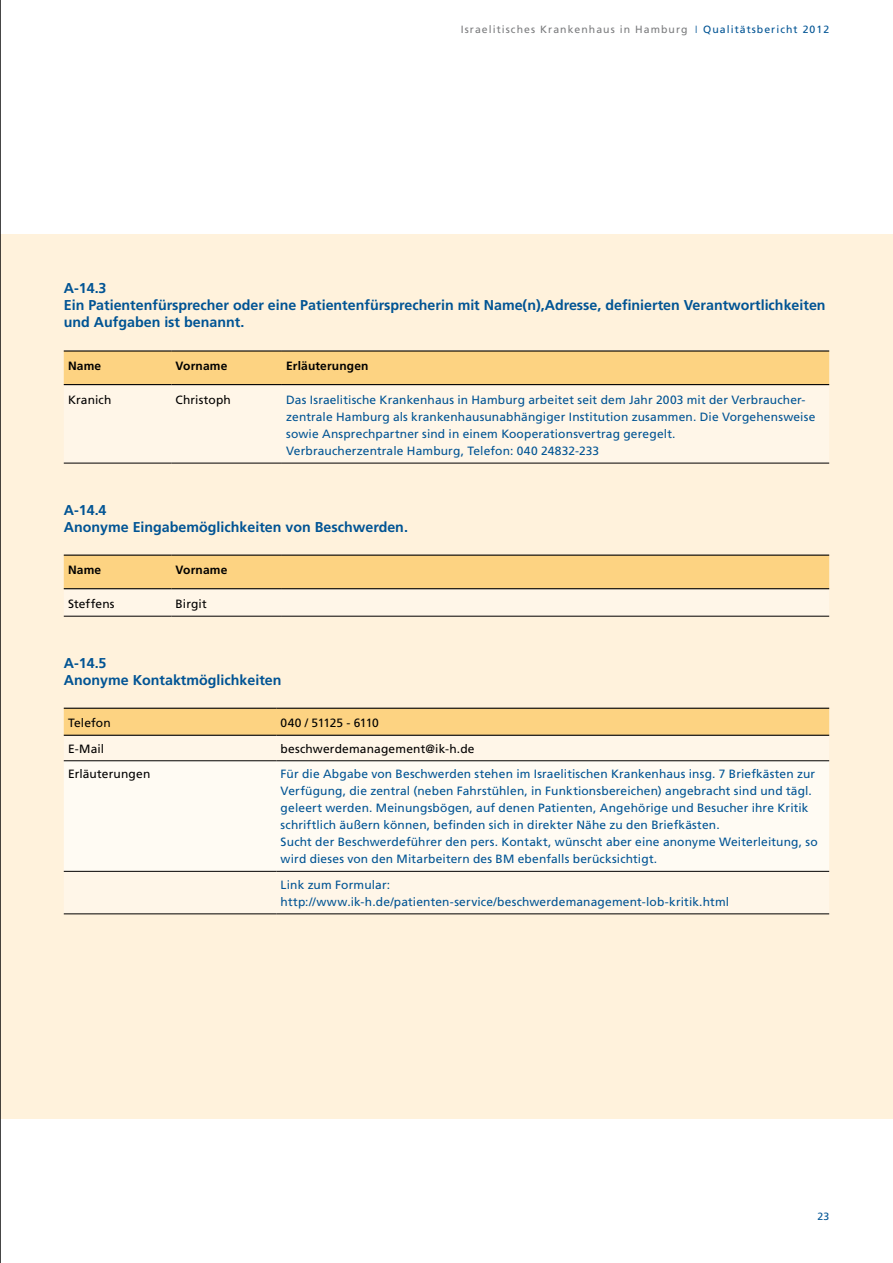
<style>
.page{position:relative;width:893px;height:1263px;background:#fff}
.page>*{position:absolute;margin:0;border:0;box-sizing:border-box;transform-origin:0 0}
.t1{font:700 14.25px/17px "Frutiger LT";color:#005494}
.t2{font:12px/17px "Frutiger LT";letter-spacing:.01em;color:#005494}
.t3{font:12px "Frutiger LT";letter-spacing:.01em;color:#000}
.t4{font:700 12px "Frutiger LT";letter-spacing:.015em;color:#000}
.t5{font:12px "Frutiger LT";letter-spacing:-.04em;color:#000}
.t6{font:10.5px "Frutiger LT";letter-spacing:.1em;color:#7b7c7e}
.t7{font:10.5px "Frutiger LT";color:#005494}
.s1{font-weight:300;color:#005494}
.s2{color:#005494}
</style>
<div class="page">
<div style="left:0;top:234px;width:893px;height:884px;background:#fff2dc"></div>
<hr style="left:0;top:0;width:1px;height:1263px;background:#000">
<div style="left:64px;top:352px;width:765px;height:32px;background:#fdd382"></div>
<div style="left:64px;top:385px;width:765px;height:78px;background:#fff6e8"></div>
<hr style="left:64px;top:463px;width:107px;height:1px;background:#000">
<hr style="left:171px;top:463px;width:111px;height:1px;background:#000">
<hr style="left:282px;top:463px;width:547px;height:1px;background:#000">
<hr style="left:64px;top:350px;width:107px;height:2px;background:#000">
<hr style="left:171px;top:350px;width:111px;height:2px;background:#000">
<hr style="left:282px;top:350px;width:547px;height:2px;background:#000">
<hr style="left:64px;top:384px;width:107px;height:1px;background:#000">
<hr style="left:171px;top:384px;width:111px;height:1px;background:#000">
<hr style="left:282px;top:384px;width:547px;height:1px;background:#000">
<svg style="left:64px;top:556px;width:765px;height:60px"></svg>
<hr style="left:64px;top:616px;width:107px;height:1px;background:#000">
<hr style="left:171px;top:616px;width:111px;height:1px;background:#000">
<hr style="left:282px;top:616px;width:547px;height:1px;background:#000">
<hr style="left:64px;top:555px;width:107px;height:1px;background:#000">
<hr style="left:171px;top:555px;width:111px;height:1px;background:#000">
<hr style="left:282px;top:555px;width:547px;height:1px;background:#000">
<hr style="left:64px;top:588px;width:107px;height:1px;background:#000">
<hr style="left:171px;top:588px;width:111px;height:1px;background:#000">
<hr style="left:282px;top:588px;width:547px;height:1px;background:#000">
<div style="left:64px;top:709px;width:765px;height:26px;background:#fdd382"></div>
<div style="left:64px;top:736px;width:765px;height:177px;background:#fff6e8"></div>
<div style="left:64px;top:761px;width:765px;height:110px;background:#fffbf3"></div>
<hr style="left:64px;top:760px;width:212px;height:1px;background:#000">
<hr style="left:276px;top:760px;width:553px;height:1px;background:#000">
<hr style="left:64px;top:871px;width:212px;height:1px;background:#000">
<hr style="left:276px;top:871px;width:553px;height:1px;background:#000">
<hr style="left:64px;top:913px;width:212px;height:1px;background:#000">
<hr style="left:276px;top:913px;width:553px;height:1px;background:#000">
<hr style="left:64px;top:708px;width:212px;height:1px;background:#000">
<hr style="left:276px;top:708px;width:553px;height:1px;background:#000">
<hr style="left:64px;top:735px;width:212px;height:1px;background:#000">
<hr style="left:276px;top:735px;width:553px;height:1px;background:#000">
<p class="t6" style="left:461px;top:24px;width:370px">Israelitisches Krankenhaus in Hamburg <span class="s1">I</span> <span class="s2">Qualitätsbericht 2012</span></p>
<p class="t1" style="left:64px;top:280px;width:763px">A-14.3<br>Ein Patientenfürsprecher oder eine Patientenfürsprecherin mit Name(n),Adresse, definierten Verantwortlichkeiten und Aufgaben ist benannt.</p>
<p class="t4" style="left:68px;top:359px;width:35px">Name</p>
<p class="t4" style="left:176px;top:359px;width:53px">Vorname</p>
<p class="t4" style="left:286px;top:359px;width:84px">Erläuterungen</p>
<p class="t3" style="left:68px;top:393px;width:45px">Kranich</p>
<p class="t3" style="left:176px;top:393px;width:57px">Christoph</p>
<p class="t2" style="left:286px;top:391px;width:531px">Das Israelitische Krankenhaus in Hamburg arbeitet seit dem Jahr 2003 mit der Verbraucher&shy;zentrale Hamburg als krankenhausunabhängiger Institution zusammen. Die Vorgehensweise sowie Ansprechpartner sind in einem Kooperationsvertrag geregelt.<br>Verbraucherzentrale Hamburg, Telefon: 040 24832-233</p>
<p class="t1" style="left:64px;top:501px;width:346px">A-14.4<br>Anonyme Eingabemöglichkeiten von Beschwerden.</p>
<p class="t4" style="left:68px;top:563px;width:35px">Name</p>
<p class="t4" style="left:176px;top:563px;width:53px">Vorname</p>
<p class="t3" style="left:68px;top:597px;width:48px">Steffens</p>
<p class="t3" style="left:176px;top:597px;width:33px">Birgit</p>
<p class="t1" style="left:64px;top:654px;width:219px">A-14.5<br>Anonyme Kontaktmöglichkeiten</p>
<p class="t3" style="left:68px;top:716px;width:44px">Telefon</p>
<p class="t5" style="left:281px;top:716px;width:100px">040 / 51125 - 6110</p>
<p class="t3" style="left:68px;top:741px;width:38px">E-Mail</p>
<p class="t3" style="left:281px;top:741px;width:195px">beschwerdemanagement@ik-h.de</p>
<p class="t3" style="left:68px;top:767px;width:84px">Erläuterungen</p>
<p class="t2" style="left:281px;top:766px;width:539px">Für die Abgabe von Beschwerden stehen im Israelitischen Krankenhaus insg. 7 Briefkästen zur Verfügung, die zentral (neben Fahrstühlen, in Funktionsbereichen) angebracht sind und tägl. geleert werden. Meinungsbögen, auf denen Patienten, Angehörige und Besucher ihre Kritik schriftlich äußern können, befinden sich in direkter Nähe zu den Briefkästen.<br>Sucht der Beschwerdeführer den pers. Kontakt, wünscht aber eine anonyme Weiterleitung, so wird dieses von den Mitarbeitern des BM ebenfalls berücksichtigt.</p>
<p class="t2" style="left:281px;top:876px;width:450px">Link zum Formular: http://www.ik-h.de/patienten-service/beschwerdemanagement-lob-kritik.html</p>
<p class="t7" style="left:817px;top:1210px;width:13px">23</p>
</div>
